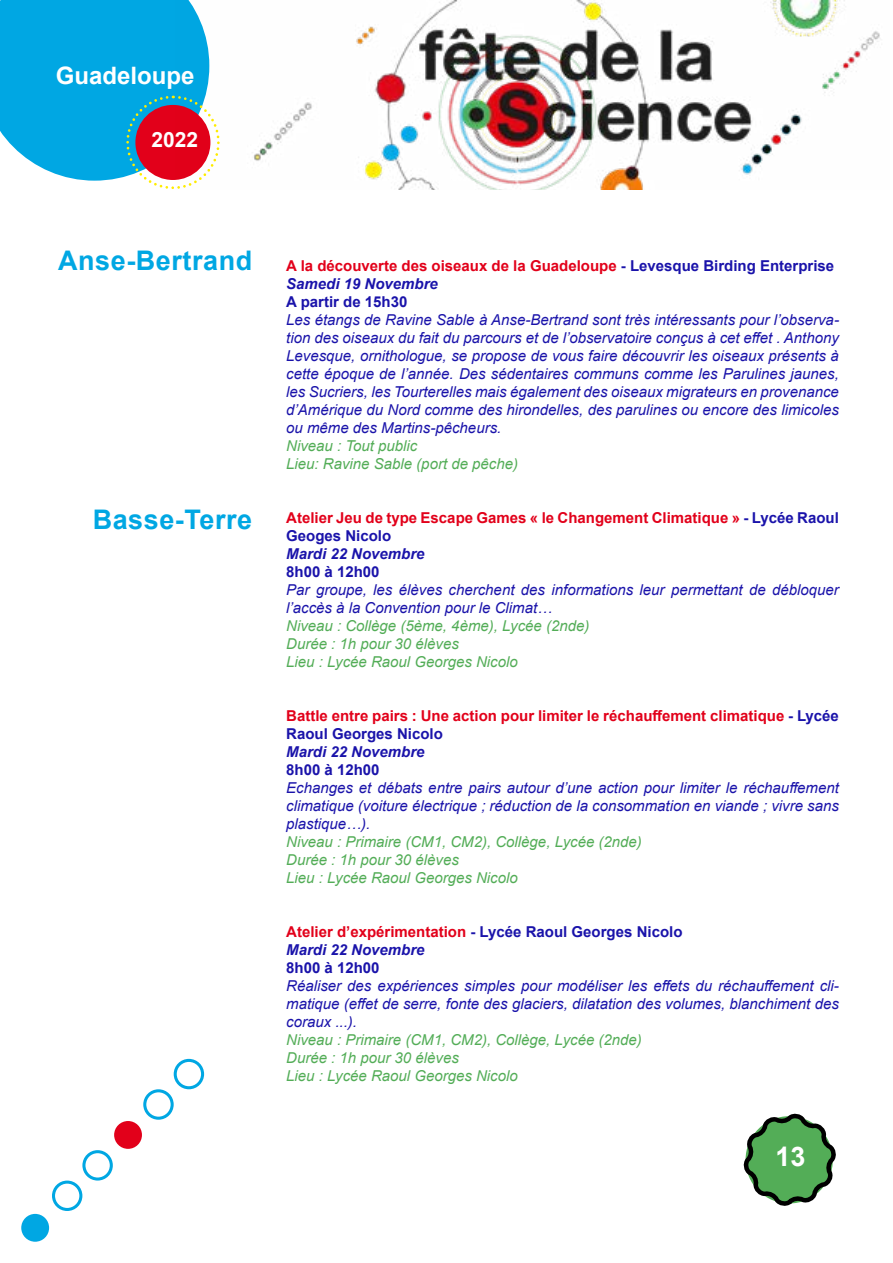
<style>
.page{position:relative;width:893px;height:1263px;background:#fff}
.page>*{position:absolute;margin:0;border:0;box-sizing:border-box;transform-origin:0 0}
.t1{font:700 27px "Arial";letter-spacing:.02em;color:#00a7e3}
.t2{font:700 27px "Arial";color:#fff}
.t3{font:700 24px "Arial";color:#fff}
.t4{font:700 21px "Arial";color:#fff}
.t5{font:italic 15px/18px "Arial";color:#1a13aa;text-align:justify}
.t6{font:italic 15px/18px "Arial";color:#53ad57}
.t7{font:700 15px/18px "Arial";color:#e2001a}
.t8{font:700 15px "Arial";color:#1a13aa}
.t9{font:italic 700 15px "Arial";color:#1a13aa}
.s1{color:#1a13aa}
.s2{font-style:italic;color:#1a13aa}
</style>
<div class="page">
<div style="left:21px;top:1214px;width:28px;height:28px;background:#00a7e3;border-radius:50%"></div>
<svg style="left:52px;top:1058px;width:153px;height:153px"></svg>
<svg style="left:744px;top:1114px;width:91px;height:92px"></svg>
<svg style="left:0;top:0;width:189px;height:189px;background:#29a3d6"></svg>
<img style="left:175px;top:1px;width:705px;height:188px">
<h2 class="t3" style="left:56px;top:59px;width:140px">Guadeloupe</h2>
<h3 class="t4" style="left:152px;top:125px;width:48px">2022</h3>
<h1 class="t1" style="left:58px;top:241px;width:195px">Anse-Bertrand</h1>
<h1 class="t1" style="left:93px;top:500px;width:161px">Basse-Terre</h1>
<p class="t7" style="left:286px;top:256px;width:549px">A la découverte des oiseaux de la Guadeloupe <span class="s1">- Levesque Birding Enterprise<br></span><span class="s2">Samedi 19 Novembre</span></p>
<p class="t8" style="left:286px;top:291px;width:123px">A partir de 15h30</p>
<p class="t5" style="left:286px;top:311px;width:554px">Les étangs de Ravine Sable à Anse-Bertrand sont très intéressants pour l’observa&shy;tion des oiseaux du fait du parcours et de l’observatoire conçus à cet effet . Anthony Levesque, ornithologue, se propose de vous faire découvrir les oiseaux présents à cette époque de l’année. Des sédentaires communs comme les Parulines jaunes, les Sucriers, les Tourterelles mais également des oiseaux migrateurs en provenance d’Amérique du Nord comme des hirondelles, des parulines ou encore des limicoles ou même des Martins-pêcheurs.</p>
<p class="t6" style="left:286px;top:437px;width:233px">Niveau : Tout public<br>Lieu: Ravine Sable (port de pêche)</p>
<p class="t7" style="left:286px;top:508px;width:554px">Atelier Jeu de type Escape Games « le Changement Climatique » <span class="s1">- Lycée Raoul<br>Geoges Nicolo</span></p>
<p class="t9" style="left:286px;top:543px;width:140px">Mardi 22 Novembre</p>
<p class="t8" style="left:286px;top:561px;width:95px">8h00 à 12h00</p>
<p class="t5" style="left:286px;top:581px;width:554px">Par groupe, les élèves cherchent des informations leur permettant de débloquer l’accès à la Convention pour le Climat…</p>
<p class="t6" style="left:286px;top:617px;width:305px">Niveau : Collège (5ème, 4ème), Lycée (2nde)<br>Durée : 1h pour 30 élèves<br>Lieu : Lycée Raoul Georges Nicolo</p>
<p class="t7" style="left:286px;top:706px;width:554px">Battle entre pairs : Une action pour limiter le réchauffement climatique <span class="s1">- Lycée<br>Raoul Georges Nicolo</span></p>
<p class="t9" style="left:286px;top:741px;width:140px">Mardi 22 Novembre</p>
<p class="t8" style="left:286px;top:759px;width:95px">8h00 à 12h00</p>
<p class="t5" style="left:286px;top:779px;width:554px">Echanges et débats entre pairs autour d’une action pour limiter le réchauffement climatique (voiture électrique ; réduction de la consommation en viande ; vivre sans plastique…).</p>
<p class="t6" style="left:286px;top:833px;width:357px">Niveau : Primaire (CM1, CM2), Collège, Lycée (2nde)<br>Durée : 1h pour 30 élèves<br>Lieu : Lycée Raoul Georges Nicolo</p>
<p class="t7" style="left:286px;top:922px;width:398px">Atelier d’expérimentation <span class="s1">- Lycée Raoul Georges Nicolo<br></span><span class="s2">Mardi 22 Novembre</span></p>
<p class="t8" style="left:286px;top:957px;width:95px">8h00 à 12h00</p>
<p class="t5" style="left:286px;top:977px;width:554px">Réaliser des expériences simples pour modéliser les effets du réchauffement cli&shy;matique (effet de serre, fonte des glaciers, dilatation des volumes, blanchiment des coraux ...).</p>
<p class="t6" style="left:286px;top:1031px;width:357px">Niveau : Primaire (CM1, CM2), Collège, Lycée (2nde)<br>Durée : 1h pour 30 élèves<br>Lieu : Lycée Raoul Georges Nicolo</p>
<h1 class="t2" style="left:775px;top:1138px;width:32px">13</h1>
</div>
